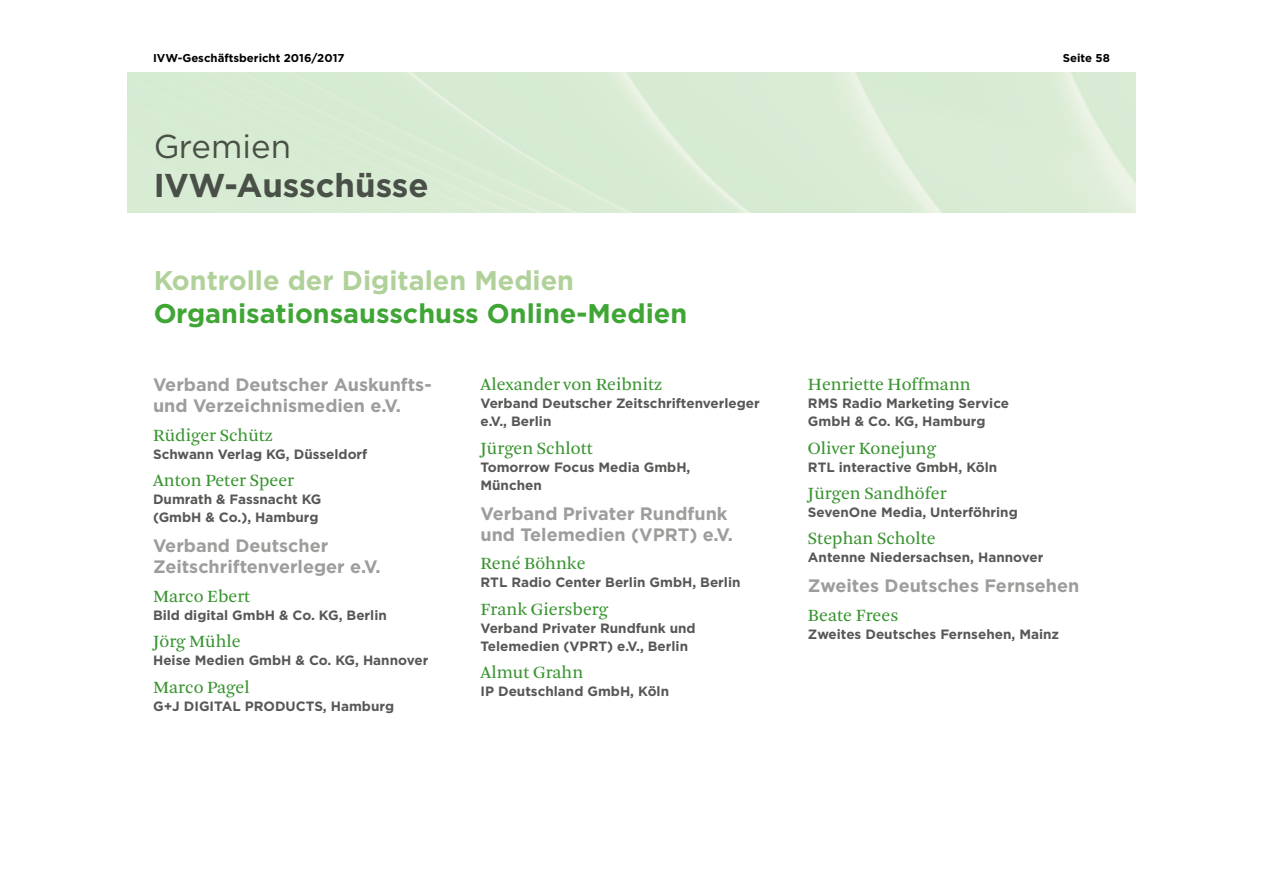
<style>
.page{position:relative;width:1263px;height:893px;background:#fff}
.page>*{position:absolute;margin:0;border:0;box-sizing:border-box;transform-origin:0 0}
.t1{font:700 33px "Gotham";color:#575756}
.t2{font:33px "Gotham";color:#575756}
.t3{font:700 27px "Gotham";color:#3fa535}
.t4{font:700 27px "Gotham";color:#b0d199}
.t5{font:18px "Arnhem Blond";color:#399430}
.t6{font:700 18px/21px "Gotham";color:#9d9d9c}
.t7{font:700 13.5px/18px "Gotham";color:#575756}
.t8{font:700 11.4px "Gotham";color:#000}
</style>
<div class="page">
<p class="t8" style="left:153px;top:50px;width:193px">IVW-Geschäftsbericht 2016/2017</p>
<p class="t8" style="left:1063px;top:50px;width:49px">Seite 58</p>
<h1 class="t2" style="left:153px;top:125px;width:139px">Gremien</h1>
<h1 class="t1" style="left:153px;top:163px;width:277px">IVW-Ausschüsse</h1>
<h2 class="t4" style="left:153px;top:263px;width:422px">Kontrolle der Digitalen Medien</h2>
<h2 class="t3" style="left:153px;top:296px;width:536px">Organisationsausschuss Online-Medien</h2>
<h3 class="t6" style="left:153px;top:374px;width:280px">Verband Deutscher Auskunfts&shy;und Verzeichnismedien e.V.</h3>
<h3 class="t5" style="left:153px;top:426px;width:121px">Rüdiger Schütz</h3>
<p class="t7" style="left:153px;top:445px;width:216px">Schwann Verlag KG, Düsseldorf</p>
<h3 class="t5" style="left:153px;top:471px;width:143px">Anton Peter Speer</h3>
<p class="t7" style="left:153px;top:490px;width:170px">Dumrath &amp; Fassnacht KG (GmbH &amp; Co.), Hamburg</p>
<h3 class="t6" style="left:153px;top:535px;width:229px">Verband Deutscher<br>Zeitschriftenverleger e.V.</h3>
<h3 class="t5" style="left:153px;top:586px;width:99px">Marco Ebert</h3>
<p class="t7" style="left:153px;top:606px;width:235px">Bild digital GmbH &amp; Co. KG, Berlin</p>
<h3 class="t5" style="left:153px;top:632px;width:89px">Jörg Mühle</h3>
<p class="t7" style="left:153px;top:651px;width:277px">Heise Medien GmbH &amp; Co. KG, Hannover</p>
<h3 class="t5" style="left:153px;top:677px;width:98px">Marco Pagel</h3>
<p class="t7" style="left:153px;top:697px;width:243px">G+J DIGITAL PRODUCTS, Hamburg</p>
<h3 class="t5" style="left:480px;top:375px;width:183px">Alexander von Reibnitz</h3>
<p class="t7" style="left:480px;top:394px;width:281px">Verband Deutscher Zeitschriftenverleger e.V., Berlin</p>
<h3 class="t5" style="left:480px;top:438px;width:114px">Jürgen Schlott</h3>
<p class="t7" style="left:480px;top:458px;width:211px">Tomorrow Focus Media GmbH,<br>München</p>
<h3 class="t6" style="left:480px;top:503px;width:254px">Verband Privater Rundfunk und Telemedien (VPRT) e.V.</h3>
<h3 class="t5" style="left:480px;top:554px;width:107px">René Böhnke</h3>
<p class="t7" style="left:480px;top:573px;width:261px">RTL Radio Center Berlin GmbH, Berlin</p>
<h3 class="t5" style="left:480px;top:599px;width:129px">Frank Giersberg</h3>
<p class="t7" style="left:480px;top:619px;width:217px">Verband Privater Rundfunk und<br>Telemedien (VPRT) e.V., Berlin</p>
<h3 class="t5" style="left:480px;top:662px;width:104px">Almut Grahn</h3>
<p class="t7" style="left:480px;top:682px;width:190px">IP Deutschland GmbH, Köln</p>
<h3 class="t5" style="left:808px;top:375px;width:164px">Henriette Hoffmann</h3>
<p class="t7" style="left:808px;top:394px;width:203px">RMS Radio Marketing Service<br>GmbH &amp; Co. KG, Hamburg</p>
<h3 class="t5" style="left:808px;top:438px;width:130px">Oliver Konejung</h3>
<p class="t7" style="left:808px;top:458px;width:191px">RTL interactive GmbH, Köln</p>
<h3 class="t5" style="left:808px;top:484px;width:140px">Jürgen Sandhöfer</h3>
<p class="t7" style="left:808px;top:503px;width:211px">SevenOne Media, Unterföhring</p>
<h3 class="t5" style="left:808px;top:529px;width:129px">Stephan Scholte</h3>
<p class="t7" style="left:808px;top:548px;width:237px">Antenne Niedersachsen, Hannover</p>
<h3 class="t6" style="left:808px;top:575px;width:273px">Zweites Deutsches Fernsehen</h3>
<h3 class="t5" style="left:808px;top:605px;width:92px">Beate Frees</h3>
<p class="t7" style="left:808px;top:625px;width:253px">Zweites Deutsches Fernsehen, Mainz</p>
</div>
